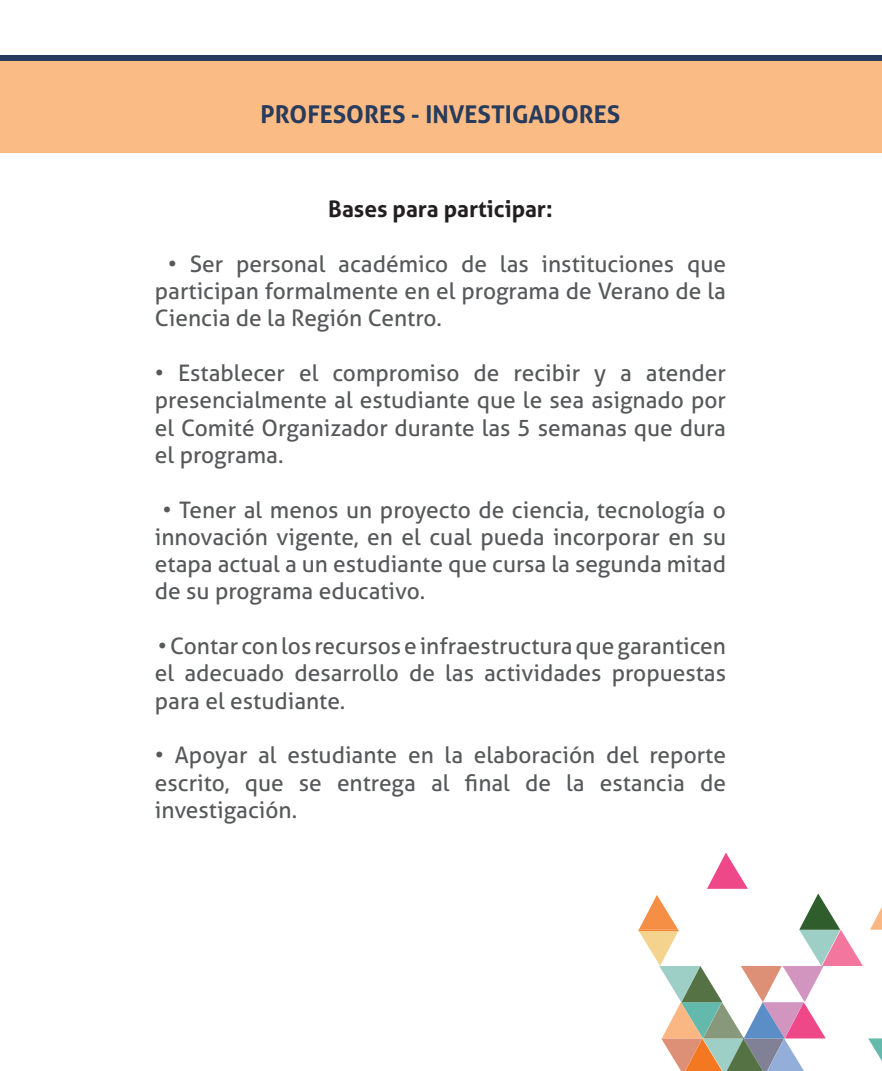
<style>
.page{position:relative;width:882px;height:1071px;background:#fff}
.page>*{position:absolute;margin:0;border:0;box-sizing:border-box;transform-origin:0 0}
.t1{font:700 24.5px "Aller";color:#273b5c}
.t2{font:22.75px/27.3px "Aller";color:#57585a;text-align:justify}
.t3{font:700 22.75px "Aller";color:#231f20}
</style>
<div class="page">
<div style="left:0;top:60px;width:882px;height:93px;background:#fbbb85"></div>
<div style="left:0;top:56px;width:882px;height:5px;background:#273b5c"></div>
<svg style="left:638px;top:853px;width:244px;height:218px"></svg>
<p class="t1" style="left:261px;top:99px;width:361px">PROFESORES - INVESTIGADORES</p>
<p class="t3" style="left:328px;top:195px;width:226px">Bases para participar:</p>
<p class="t2" style="left:155px;top:250px;width:573px;text-indent:13px">• Ser personal académico de las instituciones que participan formalmente en el programa de Verano de la Ciencia de la Región Centro.</p>
<p class="t2" style="left:155px;top:359px;width:573px">• Establecer el compromiso de recibir y a atender presencialmente al estudiante que le sea asignado por el Comité Organizador durante las 5 semanas que dura el programa.</p>
<p class="t2" style="left:155px;top:496px;width:573px;text-indent:8px">• Tener al menos un proyecto de ciencia, tecnología o innovación vigente, en el cual pueda incorporar en su etapa actual a un estudiante que cursa la segunda mitad de su programa educativo.</p>
<p class="t2" style="left:155px;top:632px;width:573px">• Contar con los recursos e infraestructura que garanticen el adecuado desarrollo de las actividades propuestas para el estudiante.</p>
<p class="t2" style="left:155px;top:741px;width:573px">• Apoyar al estudiante en la elaboración del reporte escrito, que se entrega al final de la estancia de investigación.</p>
</div>
